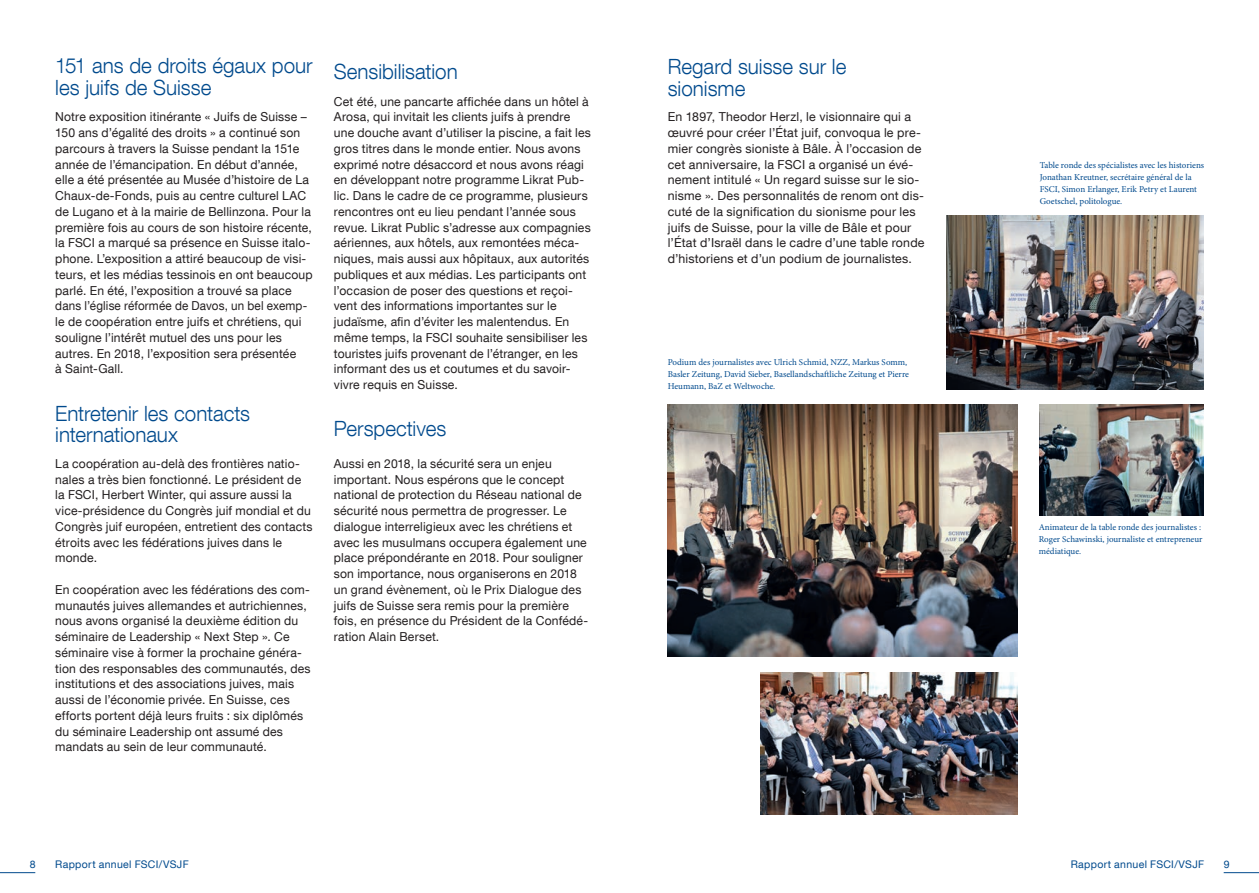
<style>
.page{position:relative;width:1259px;height:893px;background:#fff}
.page>*{position:absolute;margin:0;border:0;box-sizing:border-box;transform-origin:0 0}
.t1{font:300 21px/21.8px "Helvetica Neue LT Com";color:#004a8d}
.t2{font:12.3px/15.8px "Helvetica Neue LT Com";letter-spacing:.015em;color:#231f20}
.t3{font:10.5px "Helvetica Neue LT Com";letter-spacing:.03em;color:#004a8d}
.t4{font:9px/12px "Minion Pro";color:#004a8d}
</style>
<div class="page">
<img style="left:760px;top:673px;width:258px;height:141px">
<img style="left:1039px;top:405px;width:164px;height:110px">
<img style="left:668px;top:405px;width:350px;height:252px">
<img style="left:946px;top:216px;width:257px;height:173px">
<hr style="left:1223px;top:872px;width:36px;height:1px;background:#004a8d">
<hr style="left:0;top:872px;width:35px;height:1px;background:#004a8d">
<h1 class="t1" style="left:55px;top:54px;width:259px">151 ans de droits égaux pour les juifs de Suisse</h1>
<p class="t2" style="left:55px;top:109px;width:259px">Notre exposition itinérante « Juifs de Suisse – 150 ans d’égalité des droits » a continué son parcours à travers la Suisse pendant la 151e année de l’émancipation. En début d’année, elle a été présentée au Musée d’histoire de La Chaux-de-Fonds, puis au centre culturel LAC de Lugano et à la mairie de Bellinzona. Pour la première fois au cours de son histoire récente, la FSCI a marqué sa présence en Suisse italo&shy;phone. L’exposition a attiré beaucoup de visi&shy;teurs, et les médias tessinois en ont beaucoup parlé. En été, l’exposition a trouvé sa place dans l’église réformée de Davos, un bel exemp&shy;le de coopération entre juifs et chrétiens, qui souligne l’intérêt mutuel des uns pour les autres. En 2018, l’exposition sera présentée<br>à Saint-Gall.</p>
<h1 class="t1" style="left:55px;top:402px;width:196px">Entretenir les contacts internationaux</h1>
<p class="t2" style="left:55px;top:455px;width:259px">La coopération au-delà des frontières natio&shy;nales a très bien fonctionné. Le président de la FSCI, Herbert Winter, qui assure aussi la vice-présidence du Congrès juif mondial et du Congrès juif européen, entretient des contacts étroits avec les fédérations juives dans le monde.</p>
<p class="t2" style="left:55px;top:581px;width:257px">En coopération avec les fédérations des com&shy;munautés juives allemandes et autrichiennes, nous avons organisé la deuxième édition du séminaire de Leadership « Next Step ». Ce séminaire vise à former la prochaine généra&shy;tion des responsables des communautés, des institutions et des associations juives, mais aussi de l’économie privée. En Suisse, ces efforts portent déjà leurs fruits : six diplômés du séminaire Leadership ont assumé des mandats au sein de leur communauté.</p>
<h1 class="t1" style="left:334px;top:60px;width:125px">Sensibilisation</h1>
<p class="t2" style="left:334px;top:93px;width:259px">Cet été, une pancarte affichée dans un hôtel à Arosa, qui invitait les clients juifs à prendre une douche avant d’utiliser la piscine, a fait les gros titres dans le monde entier. Nous avons exprimé notre désaccord et nous avons réagi en développant notre programme Likrat Pub&shy;lic. Dans le cadre de ce programme, plusieurs rencontres ont eu lieu pendant l’année sous revue. Likrat Public s’adresse aux compagnies aériennes, aux hôtels, aux remontées méca&shy;niques, mais aussi aux hôpitaux, aux autorités publiques et aux médias. Les participants ont l’occasion de poser des questions et reçoi&shy;vent des informations importantes sur le judaïsme, afin d’éviter les malentendus. En même temps, la FSCI souhaite sensibiliser les touristes juifs provenant de l’étranger, en les informant des us et coutumes et du savoir&shy;vivre requis en Suisse.</p>
<h1 class="t1" style="left:334px;top:417px;width:114px">Perspectives</h1>
<p class="t2" style="left:334px;top:455px;width:256px">Aussi en 2018, la sécurité sera un enjeu important. Nous espérons que le concept national de protection du Réseau national de sécurité nous permettra de progresser. Le dialogue interreligieux avec les chrétiens et avec les musulmans occupera également une place prépondérante en 2018. Pour souligner son importance, nous organiserons en 2018 un grand évènement, où le Prix Dialogue des juifs de Suisse sera remis pour la première fois, en présence du Président de la Confédé&shy;ration Alain Berset.</p>
<h1 class="t1" style="left:668px;top:55px;width:180px">Regard suisse sur le sionisme</h1>
<p class="t2" style="left:668px;top:109px;width:258px">En 1897, Theodor Herzl, le visionnaire qui a œuvré pour créer l’État juif, convoqua le pre&shy;mier congrès sioniste à Bâle. À l’occasion de cet anniversaire, la FSCI a organisé un évé&shy;nement intitulé « Un regard suisse sur le sio&shy;nisme ». Des personnalités de renom ont dis&shy;cuté de la signification du sionisme pour les juifs de Suisse, pour la ville de Bâle et pour l’État d’Israël dans le cadre d’une table ronde d’historiens et d’un podium de journalistes.</p>
<p class="t4" style="left:668px;top:356px;width:243px">Podium des journalistes avec Ulrich Schmid, NZZ, Markus Somm,<br>Basler Zeitung, David Sieber, Basellandschaftliche Zeitung et Pierre<br>Heumann, BaZ et Weltwoche.</p>
<p class="t4" style="left:1039px;top:159px;width:166px">Table ronde des spécialistes avec les historiens Jonathan Kreutner, secrétaire général de la FSCI, Simon Erlanger, Erik Petry et Laurent Goetschel, politologue.</p>
<p class="t4" style="left:1038px;top:522px;width:165px">Animateur de la table ronde des journalistes :<br>Roger Schawinski, journaliste et entrepreneur médiatique.</p>
<p class="t3" style="left:30px;top:858px;width:7px">8</p>
<p class="t3" style="left:55px;top:858px;width:135px">Rapport annuel FSCI/VSJF</p>
<p class="t3" style="left:1070px;top:858px;width:135px">Rapport annuel FSCI/VSJF</p>
<p class="t3" style="left:1224px;top:858px;width:7px">9</p>
</div>
